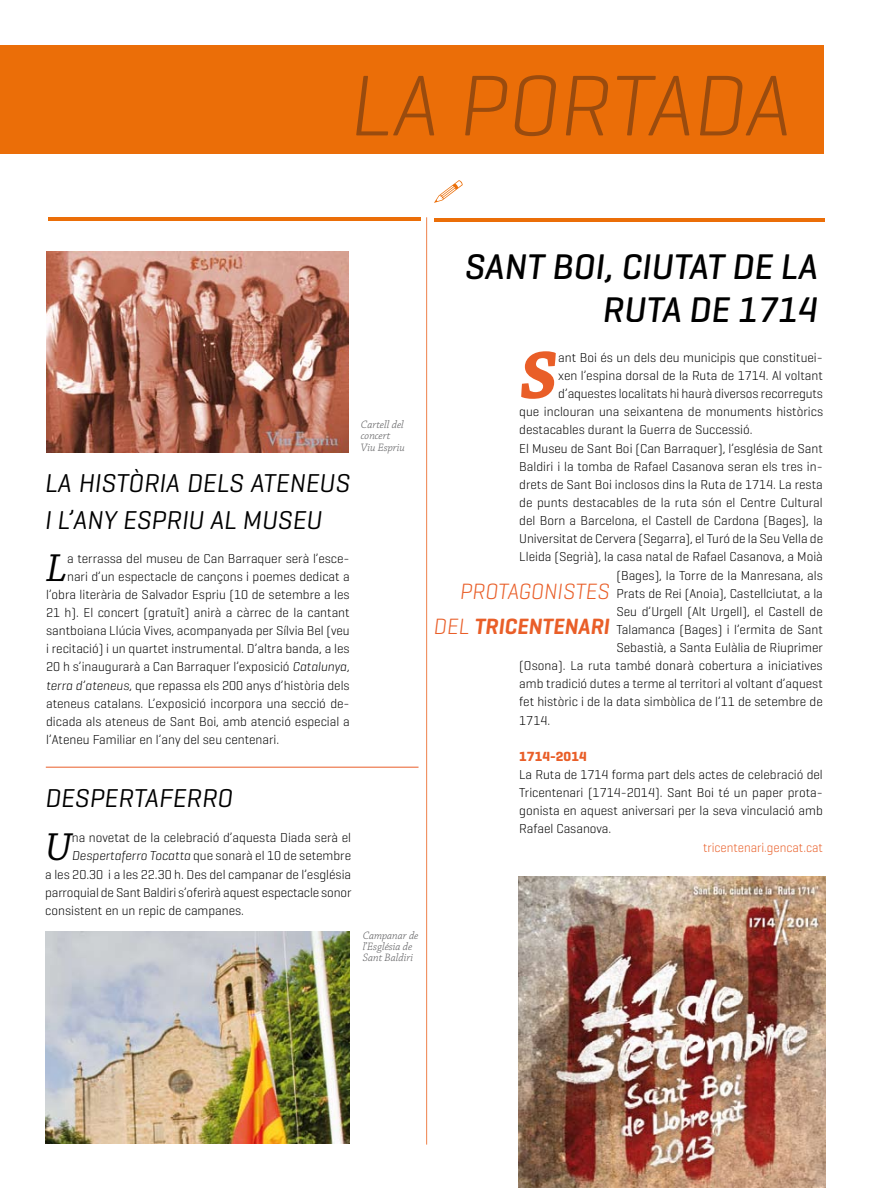
<style>
.page{position:relative;width:869px;height:1188px;background:#fff}
.page>*{position:absolute;margin:0;border:0;box-sizing:border-box;transform-origin:0 0}
.t1{font:italic 300 87.5px "Geogrotesque";color:#9a4b0e}
.t2{font:italic 700 70.88px "Chaparral Pro";color:#e95e28}
.t3{font:italic 41px "Chaparral Pro";color:#000}
.t4{font:italic 500 36.25px/42.5px "Geogrotesque";color:#000;text-align:right}
.t5{font:italic 26.25px/36.2px "Geogrotesque";color:#000}
.t6{font:italic 300 22.5px/35px "Geogrotesque";color:#e95e28;text-align:right}
.t7{font:700 13.5px "Geogrotesque";color:#e95e28}
.t8{font:300 13.12px/18.1px "Geogrotesque";color:#000;text-align:justify}
.t9{font:300 13.12px "Geogrotesque";color:#e95e28}
.t10{font:italic 300 11.25px/11.2px "Chaparral Pro";color:#58585a}
.s1{font-style:italic}
.s2{font-weight:600}
</style>
<div class="page">
<div style="left:0;top:45px;width:823px;height:108px;background:#eb6e08"></div>
<hr style="left:48px;top:217px;width:373px;height:4px;background:#eb6e08">
<svg style="left:434px;top:180px;width:28px;height:23px"></svg>
<hr style="left:433px;top:218px;width:390px;height:3px;background:#eb6e08">
<img style="left:518px;top:876px;width:306px;height:311px">
<hr style="left:426px;top:217px;width:1px;height:927px;background:#ee824b">
<img style="left:46px;top:251px;width:302px;height:201px">
<img style="left:45px;top:931px;width:304px;height:212px">
<hr style="left:46px;top:766px;width:372px;height:1px;background:#e95e28">
<h1 class="t1" style="left:347px;top:51px;width:442px">la portada</h1>
<h3 class="t5" style="left:44px;top:464px;width:221px">LA HISTÒRIA DELS ATENEUS<br>I L’ANY</h3>
<h3 class="t5" style="left:122px;top:500px;width:15px">ESPRIU</h3>
<h3 class="t5" style="left:209px;top:500px;width:49px">AL MUSEU</h3>
<h3 class="t3" style="left:46px;top:545px;width:23px">L</h3>
<p class="t8" style="left:67px;top:548px;width:284px">a terrassa del museu de Can Barraquer serà l’esce-</p>
<p class="t8" style="left:67px;top:566px;width:284px">nari d’un espectacle de cançons i poemes dedicat a</p>
<p class="t8" style="left:46px;top:584px;width:305px">l’obra literària de Salvador Espriu (10 de setembre a les</p>
<p class="t8" style="left:46px;top:602px;width:305px">21 h). El concert (gratuït) anirà a càrrec de la cantant</p>
<p class="t8" style="left:46px;top:621px;width:305px">santboiana Llúcia Vives, acompanyada per Sílvia Bel (veu</p>
<p class="t8" style="left:46px;top:639px;width:305px">i recitació) i un quartet instrumental. D’altra banda, a les</p>
<p class="t8" style="left:46px;top:657px;width:305px">20 h s’inaugurarà a Can Barraquer l’exposició <span class="s1">Catalunya,</span></p>
<p class="t8" style="left:46px;top:675px;width:305px"><span class="s1">terra d’ateneus,</span> que repassa els 200 anys d’història dels</p>
<p class="t8" style="left:46px;top:693px;width:305px">ateneus catalans. L’exposició incorpora una secció de-</p>
<p class="t8" style="left:46px;top:711px;width:305px">dicada als ateneus de Sant Boi, amb atenció especial a</p>
<p class="t8" style="left:46px;top:729px;width:234px">l’Ateneu Familiar en l’any del seu centenari.</p>
<p class="t10" style="left:361px;top:419px;width:45px">Cartell del concert<br>Viu Espriu</p>
<h3 class="t5" style="left:45px;top:778px;width:189px">DESPERTAFERRO</h3>
<h3 class="t3" style="left:45px;top:824px;width:28px">U</h3>
<p class="t8" style="left:72px;top:828px;width:281px">na novetat de la celebració d’aquesta Diada serà el</p>
<p class="t8" style="left:72px;top:846px;width:281px"><span class="s1">Despertaferro Tocatta</span> que sonarà el 10 de setembre</p>
<p class="t8" style="left:45px;top:864px;width:307px">a les 20.30 i a les 22.30 h. Des del campanar de l’església</p>
<p class="t8" style="left:45px;top:882px;width:307px">parroquial de Sant Baldiri s’oferirà aquest espectacle sonor</p>
<p class="t8" style="left:45px;top:900px;width:200px">consistent en un repic de campanes.</p>
<p class="t10" style="left:362px;top:929px;width:57px">Campanar de l’Església de<br>Sant Baldiri</p>
<h3 class="t4" style="left:463px;top:244px;width:355px">SANT BOI, CIUTAT DE LA<br>RUTA DE 1714</h3>
<h2 class="t2" style="left:519px;top:334px;width:40px">S</h2>
<p class="t8" style="left:558px;top:348px;width:266px">ant Boi és un dels deu municipis que constituei-</p>
<p class="t8" style="left:558px;top:366px;width:266px">xen l’espina dorsal de la Ruta de 1714. Al voltant</p>
<p class="t8" style="left:558px;top:384px;width:266px">d’aquestes localitats hi haurà diversos recorreguts</p>
<p class="t8" style="left:519px;top:402px;width:305px">que inclouran una seixantena de monuments històrics</p>
<p class="t8" style="left:519px;top:420px;width:235px">destacables durant la Guerra de Successió.</p>
<p class="t8" style="left:519px;top:438px;width:305px">El Museu de Sant Boi (Can Barraquer), l’església de Sant</p>
<p class="t8" style="left:519px;top:456px;width:305px">Baldiri i la tomba de Rafael Casanova seran els tres in-</p>
<p class="t8" style="left:519px;top:474px;width:305px">drets de Sant Boi inclosos dins la Ruta de 1714. La resta</p>
<p class="t8" style="left:519px;top:493px;width:305px">de punts destacables de la ruta són el Centre Cultural</p>
<p class="t8" style="left:519px;top:511px;width:305px">del Born a Barcelona, el Castell de Cardona (Bages), la</p>
<p class="t8" style="left:519px;top:529px;width:305px">Universitat de Cervera (Segarra), el Turó de la Seu Vella de</p>
<p class="t8" style="left:519px;top:547px;width:305px">Lleida (Segrià), la casa natal de Rafael Casanova, a Moià</p>
<p class="t8" style="left:616px;top:565px;width:208px">(Bages), la Torre de la Manresana, als</p>
<p class="t8" style="left:616px;top:583px;width:208px">Prats de Rei (Anoia), Castellciutat, a la</p>
<p class="t8" style="left:616px;top:601px;width:208px">Seu d’Urgell (Alt Urgell), el Castell de</p>
<p class="t8" style="left:616px;top:619px;width:208px">Talamanca (Bages) i l’ermita de Sant</p>
<p class="t8" style="left:616px;top:638px;width:208px">Sebastià, a Santa Eulàlia de Riuprimer</p>
<p class="t8" style="left:519px;top:656px;width:305px">(Osona). La ruta també donarà cobertura a iniciatives</p>
<p class="t8" style="left:519px;top:674px;width:305px">amb tradició dutes a terme al territori al voltant d’aquest</p>
<p class="t8" style="left:519px;top:692px;width:305px">fet històric i de la data simbòlica de l’11 de setembre de</p>
<p class="t8" style="left:519px;top:710px;width:32px">1714.</p>
<p class="t7" style="left:519px;top:747px;width:69px">1714-2014</p>
<p class="t8" style="left:519px;top:764px;width:305px">La Ruta de 1714 forma part dels actes de celebració del Tricentenari (1714-2014). Sant Boi té un paper prota&shy;gonista en aquest aniversari per la seva vinculació amb Rafael Casanova.</p>
<p class="t9" style="left:702px;top:838px;width:121px">tricentenari.gencat.cat</p>
<h3 class="t6" style="left:433px;top:573px;width:177px">protagonistes del <span class="s2">TRICENTENARI</span></h3>
</div>
